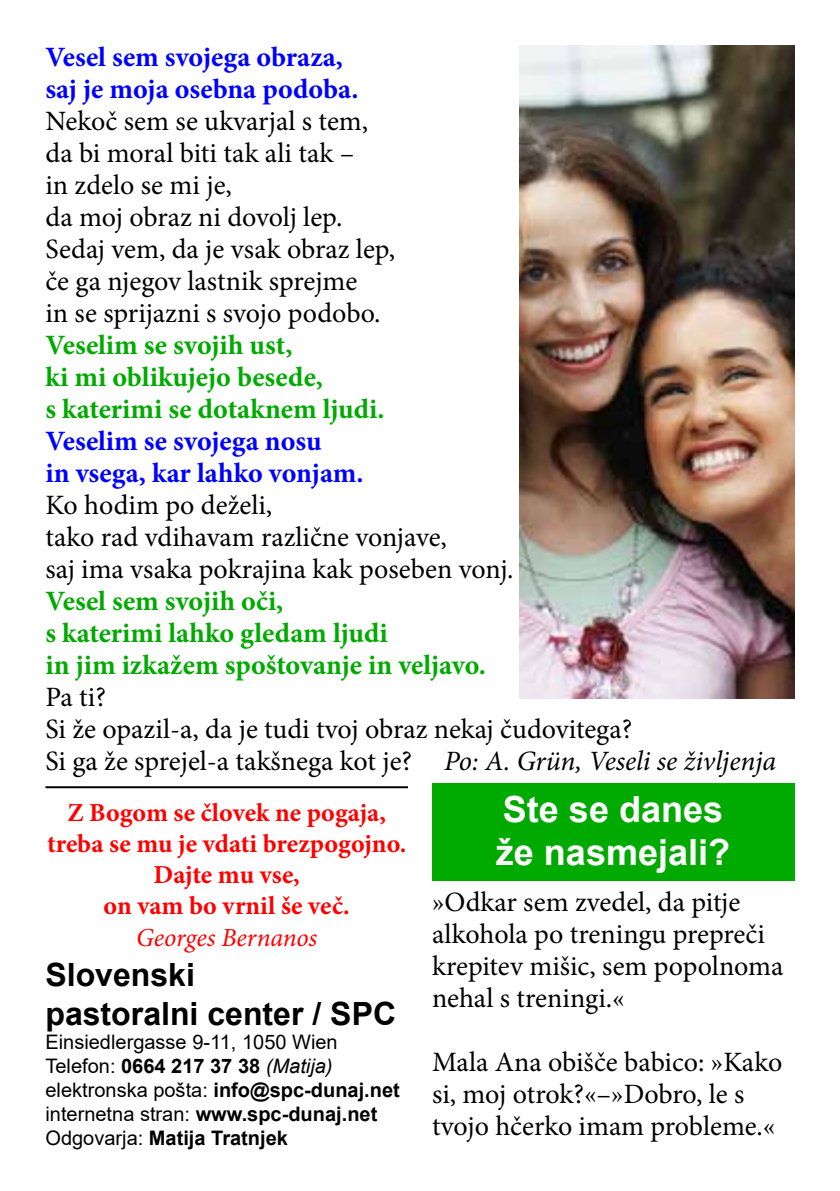
<style>
.page{position:relative;width:840px;height:1191px;background:#fff}
.page>*{position:absolute;margin:0;border:0;box-sizing:border-box;transform-origin:0 0}
.t1{font:700 36px/43.2px "Arial";color:#fff}
.t2{font:700 32px/38.4px "Arial";color:#000}
.t3{font:28px/32px "Minion Pro";color:#000}
.t4{font:700 28px/32px "Minion Pro";color:#0a0}
.t5{font:700 28px/32px "Minion Pro";color:#00f}
.t6{font:700 26px/31.2px "Minion Pro";color:#f00;text-align:center}
.t7{font:italic 26px "Minion Pro";letter-spacing:-.005em;color:#f00}
.t8{font:20px/24px "Arial";color:#000}
.s1{font-style:italic}
.s2{font-weight:700}
</style>
<div class="page">
<div style="left:432px;top:783px;width:362px;height:98px;background:#0a0"></div>
<hr style="left:45px;top:786px;width:363px;height:2px;background:#000">
<img style="left:519px;top:45px;width:275px;height:653px">
<p class="t5" style="left:45px;top:40px;width:314px">Vesel sem svojega obraza, saj je moja osebna podoba.</p>
<p class="t3" style="left:45px;top:105px;width:351px">Nekoč sem se ukvarjal s tem, da bi moral biti tak ali tak –<br>in zdelo se mi je,<br>da moj obraz ni dovolj lep.<br>Sedaj vem, da je vsak obraz lep, če ga njegov lastnik sprejme<br>in se sprijazni s svojo podobo.</p>
<p class="t4" style="left:45px;top:328px;width:340px">Veselim se svojih ust,<br>ki mi oblikujejo besede,<br>s katerimi se dotaknem ljudi.</p>
<p class="t5" style="left:45px;top:425px;width:319px">Veselim se svojega nosu<br>in vsega, kar lahko vonjam.</p>
<p class="t3" style="left:45px;top:489px;width:469px">Ko hodim po deželi,<br>tako rad vdihavam različne vonjave,<br>saj ima vsaka pokrajina kak poseben vonj.</p>
<p class="t4" style="left:45px;top:585px;width:442px">Vesel sem svojih oči,<br>s katerimi lahko gledam ljudi<br>in jim izkažem spoštovanje in veljavo.</p>
<p class="t3" style="left:45px;top:681px;width:731px">Pa ti?<br>Si že opazil-a, da je tudi tvoj obraz nekaj čudovitega?<br>Si ga že sprejel-a takšnega kot je? <span class="s1">Po: A. Grün, Veseli se življenja</span></p>
<p class="t6" style="left:47px;top:796px;width:361px">Z Bogom se človek ne pogaja, treba se mu je vdati brezpogojno.<br>Dajte mu vse,<br>on vam bo vrnil še več.</p>
<p class="t7" style="left:136px;top:919px;width:182px">Georges Bernanos</p>
<p class="t2" style="left:45px;top:956px;width:352px">Slovenski<br>pastoralni center / SPC</p>
<p class="t8" style="left:45px;top:1029px;width:356px">Einsiedlergasse 9-11, 1050 Wien Telefon: <span class="s2">0664 217 37 38</span> <span class="s1">(Matija) </span>elektronska pošta: <span class="s2">info@spc-dunaj.net </span>internetna stran: <span class="s2">www.spc-dunaj.net </span>Odgovarja: <span class="s2">Matija Tratnjek</span></p>
<p class="t1" style="left:495px;top:788px;width:236px">Ste se danes že nasmejali?</p>
<p class="t3" style="left:432px;top:886px;width:352px">»Odkar sem zvedel, da pitje alkohola po treningu prepreči krepitev mišic, sem popolnoma nehal s treningi.«</p>
<p class="t3" style="left:432px;top:1046px;width:351px">Mala Ana obišče babico: »Kako si, moj otrok?«–»Dobro, le s tvojo hčerko imam probleme.«</p>
</div>
